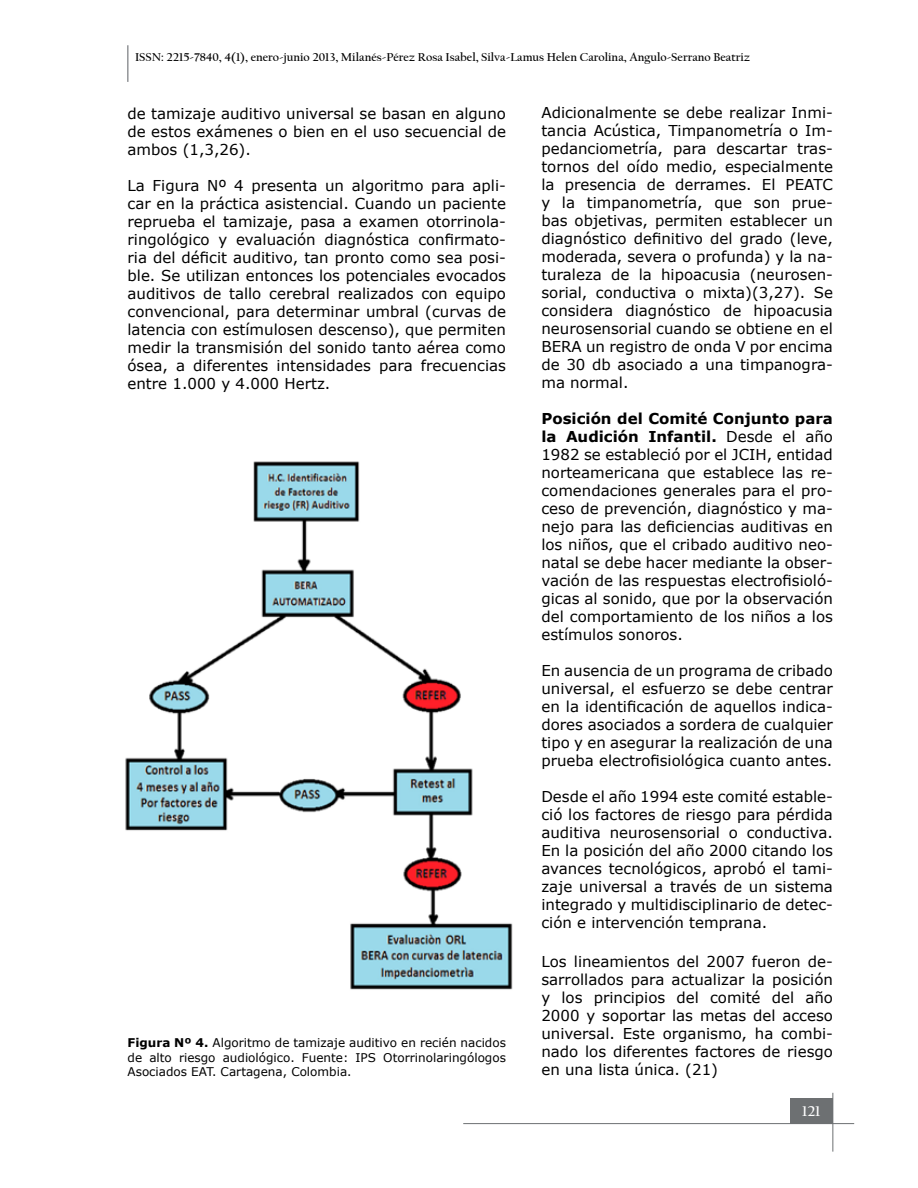
<style>
.page{position:relative;width:918px;height:1188px;background:#fff}
.page>*{position:absolute;margin:0;border:0;box-sizing:border-box;transform-origin:0 0}
.t1{font:15px/18px "Verdana";color:#000;text-align:justify}
.t2{font:700 15px "Californian FB";color:#fff}
.t3{font:12px/14.4px "Verdana";color:#000;text-align:justify}
.t4{font:700 12px "Californian FB";color:#000}
.s1{font-weight:700}
</style>
<div class="page">
<div style="left:791px;top:1098px;width:42px;height:26px;background:#6d7072"></div>
<hr style="left:463px;top:1123px;width:391px;height:1px;background:#6d7072">
<hr style="left:832px;top:1093px;width:1px;height:59px;background:#6d7072">
<hr style="left:127px;top:45px;width:2px;height:37px;background:#939598">
<img style="left:125px;top:461px;width:388px;height:529px">
<p class="t4" style="left:135px;top:50px;width:616px">ISSN: 2215-7840, 4(1), enero-junio 2013, Milanés-Pérez Rosa Isabel, Silva-Lamus Helen Carolina, Angulo-Serrano Beatriz</p>
<p class="t1" style="left:128px;top:104px;width:380px">de tamizaje auditivo universal se basan en alguno de estos exámenes o bien en el uso secuencial de ambos (1,3,26).</p>
<p class="t1" style="left:128px;top:176px;width:380px">La Figura Nº 4 presenta un algoritmo para apli&shy;car en la práctica asistencial. Cuando un paciente reprueba el tamizaje, pasa a examen otorrinola&shy;ringológico y evaluación diagnóstica confirmato&shy;ria del déficit auditivo, tan pronto como sea posi&shy;ble. Se utilizan entonces los potenciales evocados auditivos de tallo cerebral realizados con equipo convencional, para determinar umbral (curvas de latencia con estímulosen descenso), que permiten medir la transmisión del sonido tanto aérea como ósea, a diferentes intensidades para frecuencias entre 1.000 y 4.000 Hertz.</p>
<p class="t3" style="left:128px;top:1035px;width:380px"><span class="s1">Figura Nº 4.</span> Algoritmo de tamizaje auditivo en recién nacidos de alto riesgo audiológico. Fuente: IPS Otorrinolaringólogos Asociados EAT. Cartagena, Colombia.</p>
<p class="t1" style="left:541px;top:103px;width:293px">Adicionalmente se debe realizar Inmi&shy;tancia Acústica, Timpanometría o Im&shy;pedanciometría, para descartar tras&shy;tornos del oído medio, especialmente la presencia de derrames. El PEATC y la timpanometría, que son prue&shy;bas objetivas, permiten establecer un diagnóstico definitivo del grado (leve, moderada, severa o profunda) y la na&shy;turaleza de la hipoacusia (neurosen&shy;sorial, conductiva o mixta)(3,27). Se considera diagnóstico de hipoacusia neurosensorial cuando se obtiene en el BERA un registro de onda V por encima de 30 db asociado a una timpanogra&shy;ma normal.</p>
<p class="t1" style="left:541px;top:409px;width:293px"><span class="s1">Posición del Comité Conjunto para la Audición Infantil.</span> Desde el año 1982 se estableció por el JCIH, entidad norteamericana que establece las re&shy;comendaciones generales para el pro&shy;ceso de prevención, diagnóstico y ma&shy;nejo para las deficiencias auditivas en los niños, que el cribado auditivo neo&shy;natal se debe hacer mediante la obser&shy;vación de las respuestas electrofisioló&shy;gicas al sonido, que por la observación del comportamiento de los niños a los estímulos sonoros.</p>
<p class="t1" style="left:541px;top:661px;width:293px">En ausencia de un programa de cribado universal, el esfuerzo se debe centrar en la identificación de aquellos indica&shy;dores asociados a sordera de cualquier tipo y en asegurar la realización de una prueba electrofisiológica cuanto antes.</p>
<p class="t1" style="left:541px;top:787px;width:293px">Desde el año 1994 este comité estable&shy;ció los factores de riesgo para pérdida auditiva neurosensorial o conductiva.<br>En la posición del año 2000 citando los avances tecnológicos, aprobó el tami&shy;zaje universal a través de un sistema integrado y multidisciplinario de detec&shy;ción e intervención temprana.</p>
<p class="t1" style="left:541px;top:952px;width:293px">Los lineamientos del 2007 fueron de&shy;sarrollados para actualizar la posición y los principios del comité del año 2000 y soportar las metas del acceso universal. Este organismo, ha combi&shy;nado los diferentes factores de riesgo en una lista única. (21)</p>
<p class="t2" style="left:802px;top:1102px;width:20px">121</p>
</div>
